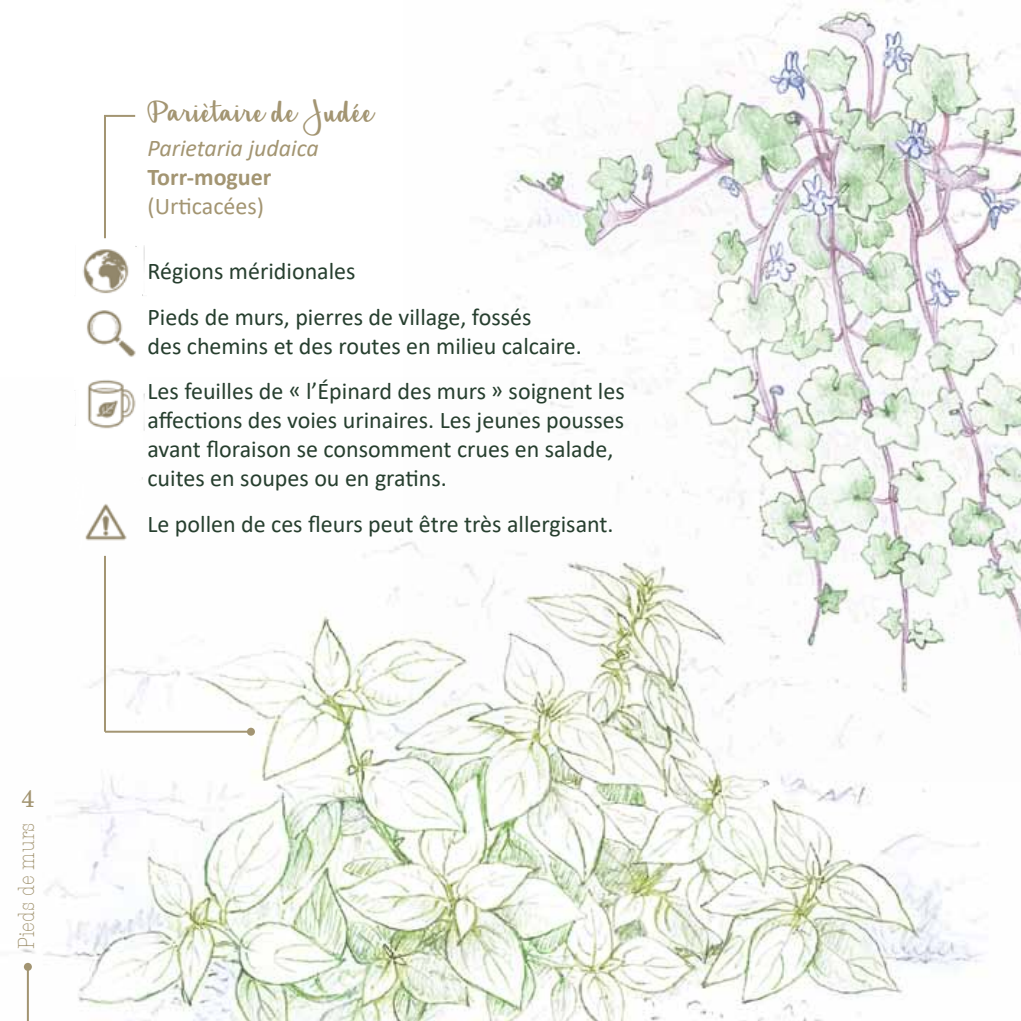
<style>
.page{position:relative;width:1021px;height:1021px;background:#fff}
.page>*{position:absolute;margin:0;border:0;box-sizing:border-box;transform-origin:0 0}
.t1{font:48px "Hickory Jack";color:#a39572}
.t2{font:24px/45.8px "Calibri";color:#263e2e}
.t3{font:italic 24px "Calibri";color:#a39572}
.t4{font:24px "Calibri";color:#a39572}
.t5{font:300 condensed 24px "American Typewriter";color:#a39572}
.t6{font:700 24px "Calibri";color:#a39572}
.t7{font:24px "Century Schoolbook BT";color:#a39572}
</style>
<div class="page">
<img style="left:21px;top:390px;width:962px;height:630px">
<img style="left:404px;top:0;width:616px;height:781px">
<img style="left:83px;top:246px;width:62px;height:111px">
<img style="left:73px;top:478px;width:72px;height:71px">
<img style="left:75px;top:380px;width:71px;height:69px">
<hr style="left:105px;top:730px;width:146px;height:2px;background:#a39572">
<div style="left:247px;top:727px;width:8px;height:8px;background:#a39572;border-radius:50%"></div>
<hr style="left:104px;top:116px;width:2px;height:122px;background:#a39572">
<hr style="left:104px;top:556px;width:2px;height:175px;background:#a39572">
<hr style="left:104px;top:115px;width:31px;height:2px;background:#a39572">
<p class="t7" style="left:21px;top:783px;width:15px">4</p>
<p class="t5" style="left:10px;top:949px;width:128px;rotate:-90deg">Pieds de murs</p>
<h1 class="t1" style="left:147px;top:88px;width:227px">Pariètaire de Judée</h1>
<p class="t3" style="left:147px;top:132px;width:173px">Parietaria judaica</p>
<p class="t6" style="left:147px;top:160px;width:125px">Torr-moguer</p>
<p class="t4" style="left:147px;top:189px;width:118px">(Urticacées)</p>
<p class="t2" style="left:147px;top:247px;width:385px">Régions méridionales<br>Pieds de murs, pierres de village, fossés</p>
<p class="t2" style="left:147px;top:322px;width:479px">des chemins et des routes en milieu calcaire.<br>Les feuilles de « l’Épinard des murs » soignent les</p>
<p class="t2" style="left:147px;top:405px;width:478px;line-height:28.8px">affections des voies urinaires. Les jeunes pousses avant floraison se consomment crues en salade, cuites en soupes ou en gratins.</p>
<p class="t2" style="left:147px;top:500px;width:467px">Le pollen de ces fleurs peut être très allergisant.</p>
</div>
